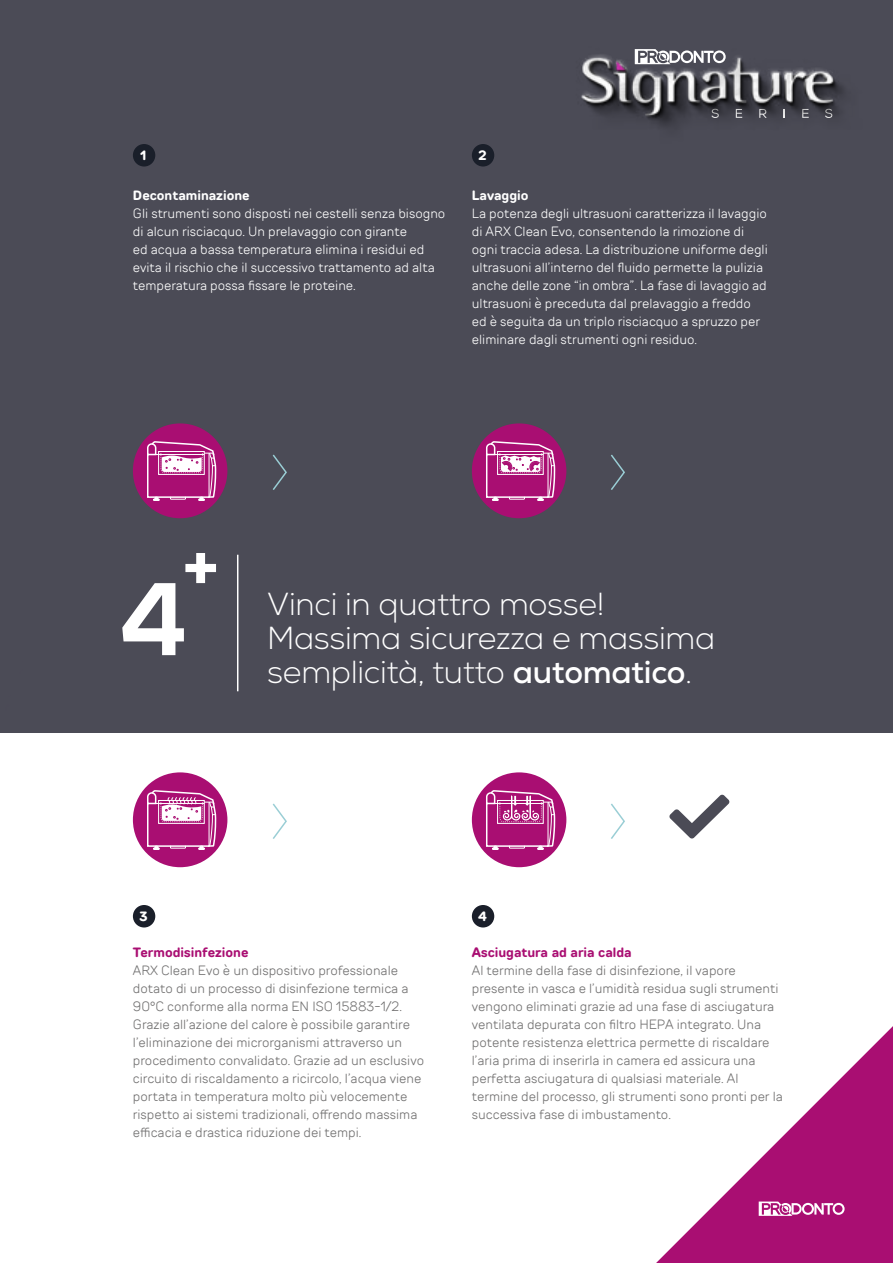
<style>
.page{position:relative;width:893px;height:1263px;background:#fff}
.page>*{position:absolute;margin:0;border:0;box-sizing:border-box;transform-origin:0 0}
.t1{font:800 103.05px "Nexa";color:#fff}
.t2{font:800 73.35px "Nexa";color:#fff}
.t3{font:300 31.8px/34px "Nexa";letter-spacing:-.01em;color:#fff}
.t4{font:300 13.5px/18px "TT Rounds Neue";color:#706f6f}
.t5{font:300 13.5px/18px "TT Rounds Neue";color:#fff}
.t6{font:700 13.5px "TT Rounds Neue";color:#a90e72}
.t7{font:700 13.5px "TT Rounds Neue";color:#fff}
.s1{font-weight:700}
</style>
<div class="page">
<div style="left:0;top:0;width:893px;height:558px;background:#4b4b56"></div>
<div style="left:0;top:518px;width:893px;height:215px;background:#4b4b56"></div>
<svg style="left:656px;top:1026px;width:237px;height:237px"></svg>
<svg style="left:759px;top:1201px;width:86px;height:15px"></svg>
<hr style="left:237px;top:555px;width:1px;height:136px;background:#fff">
<svg style="left:272px;top:454px;width:15px;height:36px"></svg>
<svg style="left:611px;top:454px;width:14px;height:36px"></svg>
<div style="left:133px;top:144px;width:22px;height:23px;background:#1a1f2a;border-radius:50%"></div>
<div style="left:472px;top:144px;width:22px;height:23px;background:#1a1f2a;border-radius:50%"></div>
<div style="left:472px;top:905px;width:22px;height:22px;background:#1a1f2a;border-radius:50%"></div>
<div style="left:133px;top:905px;width:22px;height:22px;background:#1a1f2a;border-radius:50%"></div>
<div style="left:133px;top:423px;width:94px;height:95px;background:#a90e72;border-radius:50%"></div>
<div style="left:472px;top:423px;width:94px;height:95px;background:#a90e72;border-radius:50%"></div>
<svg style="left:272px;top:803px;width:15px;height:36px"></svg>
<svg style="left:611px;top:803px;width:14px;height:36px"></svg>
<div style="left:133px;top:772px;width:94px;height:95px;background:#a90e72;border-radius:50%"></div>
<div style="left:472px;top:772px;width:94px;height:95px;background:#a90e72;border-radius:50%"></div>
<svg style="left:669px;top:794px;width:61px;height:45px"></svg>
<svg style="left:147px;top:440px;width:70px;height:61px"></svg>
<svg style="left:486px;top:440px;width:70px;height:61px"></svg>
<svg style="left:147px;top:789px;width:70px;height:61px"></svg>
<svg style="left:486px;top:789px;width:70px;height:61px"></svg>
<img style="left:581px;top:49px;width:264px;height:78px">
<svg style="left:635px;top:49px;width:91px;height:15px"></svg>
<p class="t7" style="left:141px;top:147px;width:7px">1</p>
<p class="t7" style="left:478px;top:147px;width:10px">2</p>
<p class="t7" style="left:133px;top:186px;width:118px">Decontaminazione</p>
<p class="t5" style="left:133px;top:204px;width:314px">Gli strumenti sono disposti nei cestelli senza bisogno di alcun risciacquo. Un prelavaggio con girante<br>ed acqua a bassa temperatura elimina i residui ed evita il rischio che il successivo trattamento ad alta temperatura possa fissare le proteine.</p>
<p class="t7" style="left:472px;top:186px;width:58px">Lavaggio</p>
<p class="t5" style="left:472px;top:204px;width:297px">La potenza degli ultrasuoni caratterizza il lavaggio di ARX Clean Evo, consentendo la rimozione di ogni traccia adesa. La distribuzione uniforme degli ultrasuoni all’interno del fluido permette la pulizia anche delle zone “in ombra”. La fase di lavaggio ad ultrasuoni è preceduta dal prelavaggio a freddo ed è seguita da un triplo risciacquo a spruzzo per eliminare dagli strumenti ogni residuo.</p>
<h2 class="t2" style="left:182px;top:523px;width:39px">+</h2>
<h1 class="t1" style="left:120px;top:556px;width:70px">4</h1>
<h3 class="t3" style="left:267px;top:588px;width:449px">Vinci in quattro mosse!<br>Massima sicurezza e massima semplicità, tutto <span class="s1">automatico</span>.</h3>
<p class="t7" style="left:139px;top:907px;width:10px">3</p>
<p class="t7" style="left:478px;top:907px;width:10px">4</p>
<p class="t6" style="left:133px;top:943px;width:117px">Termodisinfezione</p>
<p class="t4" style="left:133px;top:961px;width:293px">ARX Clean Evo è un dispositivo professionale dotato di un processo di disinfezione termica a 90°C conforme alla norma EN ISO 15883-1/2.<br>Grazie all’azione del calore è possibile garantire l’eliminazione dei microrganismi attraverso un procedimento convalidato. Grazie ad un esclusivo circuito di riscaldamento a ricircolo, l’acqua viene portata in temperatura molto più velocemente rispetto ai sistemi tradizionali, offrendo massima efficacia e drastica riduzione dei tempi.</p>
<p class="t6" style="left:472px;top:943px;width:161px">Asciugatura ad aria calda</p>
<p class="t4" style="left:472px;top:961px;width:312px">Al termine della fase di disinfezione, il vapore presente in vasca e l’umidità residua sugli strumenti vengono eliminati grazie ad una fase di asciugatura ventilata depurata con filtro HEPA integrato. Una potente resistenza elettrica permette di riscaldare l’aria prima di inserirla in camera ed assicura una perfetta asciugatura di qualsiasi materiale. Al termine del processo, gli strumenti sono pronti per la successiva fase di imbustamento.</p>
</div>
